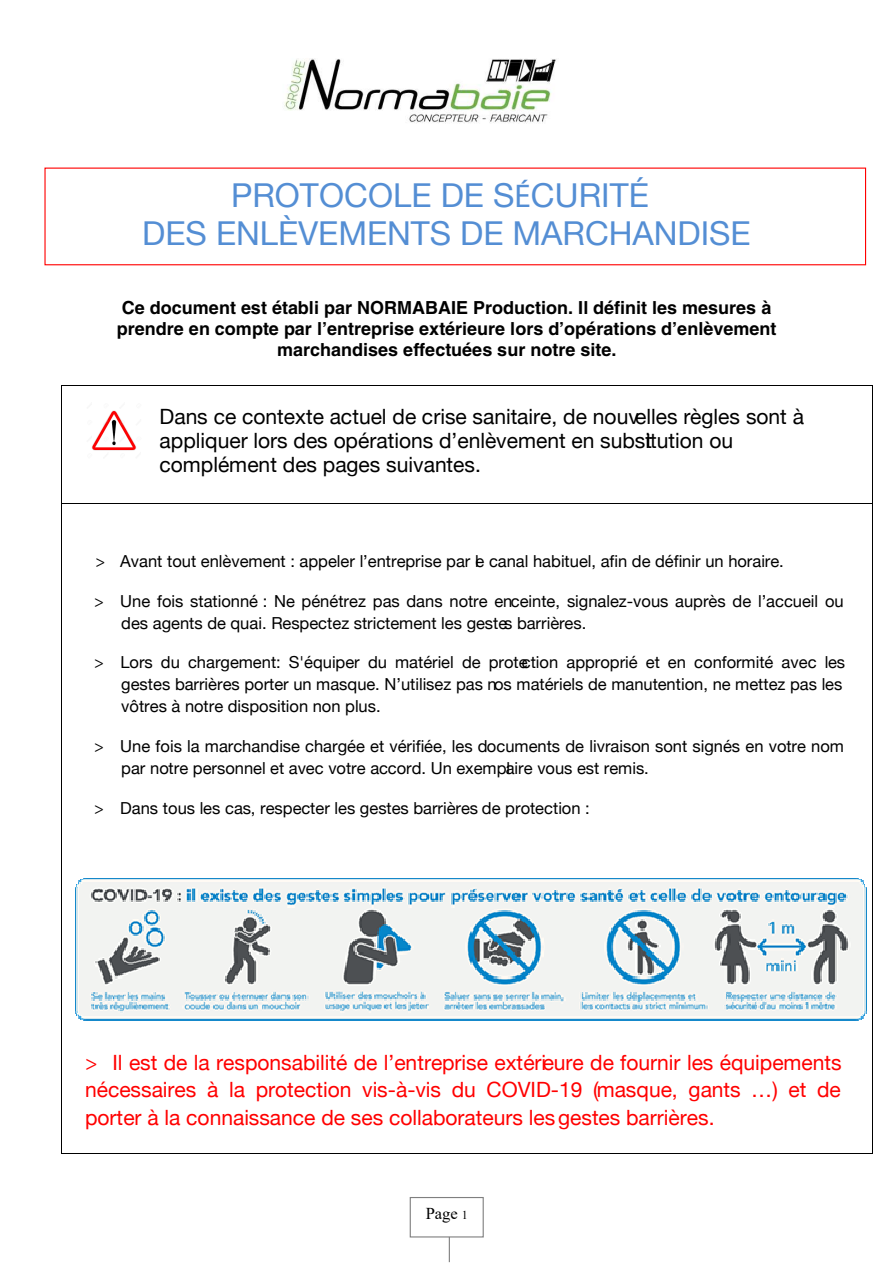
<style>
.page{position:relative;width:893px;height:1263px;background:#fff}
.page>*{position:absolute;margin:0;border:0;box-sizing:border-box;transform-origin:0 0}
.t1{font:33px/38px "Helvetica Neue";color:#548ed4;text-align:center}
.t2{font:21px/27.8px "Helvetica Neue";color:#f00;text-align:justify}
.t3{font:21px/24.2px "Helvetica Neue";color:#000}
.t4{font:700 18px/20.7px "Helvetica LT Std";color:#000;text-align:center}
.t5{font:16.5px/21.8px "Helvetica Neue";color:#000}
.t6{font:16.5px "Times New Roman";color:#000}
.s1{font-family:"Myriad Pro"}
.s2{font-size:12px}
</style>
<div class="page">
<img style="left:284px;top:58px;width:272px;height:66px">
<svg style="left:449px;top:1238px;width:1px;height:24px"></svg>
<div style="left:409px;top:1197px;width:75px;height:41px;border:1px solid #7f7f7f"></div>
<hr style="left:62px;top:386px;width:809px;height:1px;background:#000">
<hr style="left:61px;top:386px;width:1px;height:117px;background:#000">
<hr style="left:871px;top:386px;width:1px;height:117px;background:#000">
<hr style="left:62px;top:503px;width:809px;height:1px;background:#000">
<hr style="left:61px;top:504px;width:1px;height:649px;background:#000">
<hr style="left:62px;top:1153px;width:809px;height:1px;background:#000">
<hr style="left:871px;top:504px;width:1px;height:649px;background:#000">
<img style="left:83px;top:878px;width:775px;height:1px">
<img style="left:81px;top:879px;width:780px;height:2px">
<img style="left:77px;top:881px;width:787px;height:6px">
<img style="left:76px;top:887px;width:790px;height:126px">
<img style="left:77px;top:1013px;width:787px;height:5px">
<img style="left:81px;top:1018px;width:780px;height:1px">
<hr style="left:83px;top:1019px;width:775px;height:2px;background:#1588ca">
<div style="left:44px;top:168px;width:822px;height:97px;background:#fff;border:1px solid #f00"></div>
<img style="left:92px;top:410px;width:44px;height:41px">
<h1 class="t1" style="left:142px;top:177px;width:610px">PROTOCOLE DE S<span class="s1">É</span>CURITÉ<br>DES ENLÈVEMENTS DE MARCHANDISE</h1>
<p class="t4" style="left:117px;top:297px;width:661px">Ce document est établi par NORMABAIE Production. Il définit les mesures à prendre en compte par l’entreprise extérieure lors d’opérations d’enlèvement marchandises effectuées sur notre site.</p>
<p class="t3" style="left:159px;top:404px;width:646px">Dans ce contexte actuel de crise sanitaire, de nouvelles règles sont à appliquer lors des opérations d’enlèvement en substitution ou complément des pages suivantes.</p>
<p class="t5" style="left:95px;top:550px;width:690px"><span class="s1">&gt;</span> Avant tout enlèvement : appeler l’entreprise par le canal habituel, afin de définir un horaire.</p>
<p class="t5" style="left:121px;top:590px;width:724px;text-indent:-27px"><span class="s1">&gt;</span> Une fois stationné : Ne pénétrez pas dans notre enceinte, signalez-vous auprès de l’accueil ou des agents de quai. Respectez strictement les gestes barrières.</p>
<p class="t5" style="left:121px;top:652px;width:725px;text-indent:-27px"><span class="s1">&gt;</span> Lors du chargement: S'équiper du matériel de protection approprié et en conformité avec les gestes barrières porter un masque. N’utilisez pas nos matériels de manutention, ne mettez pas les vôtres à notre disposition non plus.</p>
<p class="t5" style="left:121px;top:735px;width:724px;text-indent:-27px"><span class="s1">&gt;</span> Une fois la marchandise chargée et vérifiée, les documents de livraison sont signés en votre nom par notre personnel et avec votre accord. Un exemplaire vous est remis.</p>
<p class="t5" style="left:94px;top:797px;width:497px"><span class="s1">&gt;</span> Dans tous les cas, respecter les gestes barrières de protection :</p>
<p class="t2" style="left:85px;top:1049px;width:758px"><span class="s1">&gt;</span> Il est de la responsabilité de l’entreprise extérieure de fournir les équipements nécessaires à la protection vis-à-vis du COVID-19 (masque, gants …) et de porter à la connaissance de ses collaborateurs les gestes barrières.</p>
<p class="t6" style="left:426px;top:1208px;width:44px">Page <span class="s2">1</span></p>
</div>
